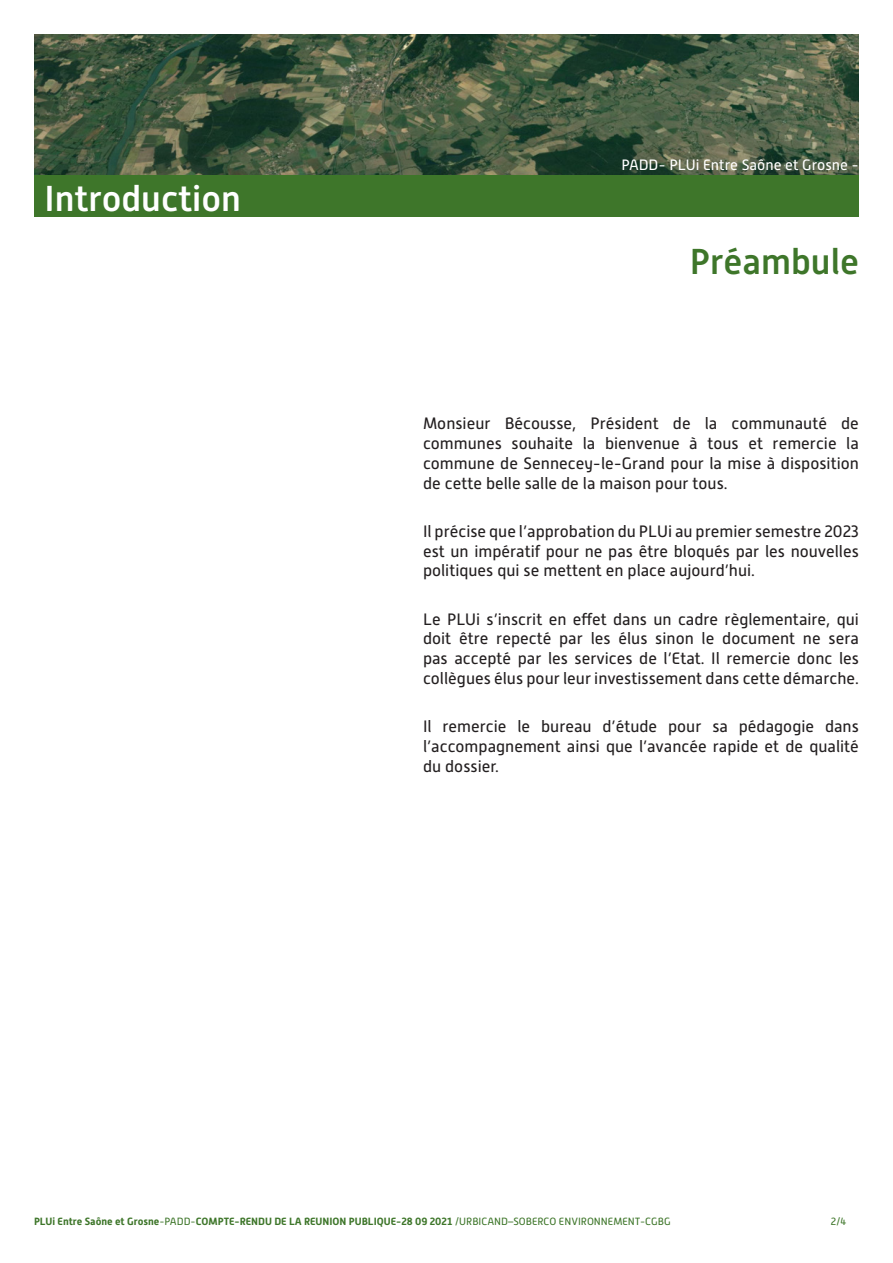
<style>
.page{position:relative;width:893px;height:1263px;background:#fff}
.page>*{position:absolute;margin:0;border:0;box-sizing:border-box;transform-origin:0 0}
.t1{font:500 36px "Alwyn New";color:#fff}
.t2{font:500 36px "Alwyn New";color:#3e762a}
.TEXTE_10{font:16.5px/19.8px "Alwyn New";color:#231f20;text-align:justify}
.t3{font:15px "Alwyn New";color:#fff}
.t4{font:700 10.5px "Alwyn New";color:#3e762a}
.t5{font:10.5px "Alwyn New";color:#3e762a}
.s1{font-weight:400}
</style>
<div class="page">
<img style="left:34px;top:34px;width:825px;height:141px">
<div style="left:34px;top:175px;width:825px;height:42px;background:#3e762a"></div>
<p class="t1" style="left:45px;top:178px;width:198px">Introduction</p>
<p class="t3" style="left:621px;top:157px;width:239px">PADD- PLUi Entre Saône et Grosne -</p>
<p class="t2" style="left:690px;top:241px;width:170px">Préambule</p>
<p class="TEXTE_10" style="left:423px;top:414px;width:437px">Monsieur Bécousse, Président de la communauté de communes souhaite la bienvenue à tous et remercie la commune de Sennecey-le-Grand pour la mise à disposition de cette belle salle de la maison pour tous.</p>
<p class="TEXTE_10" style="left:423px;top:521px;width:437px">Il précise que l’approbation du PLUi au premier semestre 2023 est un impératif pour ne pas être bloqués par les nouvelles politiques qui se mettent en place aujourd’hui.</p>
<p class="TEXTE_10" style="left:423px;top:609px;width:437px">Le PLUi s’inscrit en effet dans un cadre règlementaire, qui doit être repecté par les élus sinon le document ne sera pas accepté par les services de l’Etat. Il remercie donc les collègues élus pour leur investissement dans cette démarche.</p>
<p class="TEXTE_10" style="left:423px;top:716px;width:437px">Il remercie le bureau d’étude pour sa pédagogie dans l’accompagnement ainsi que l’avancée rapide et de qualité du dossier.</p>
<p class="t4" style="left:34px;top:1215px;width:638px">PLUi Entre Saône et Grosne<span class="s1">-PADD-</span>COMPTE-RENDU DE LA REUNION PUBLIQUE-28 09 2021 <span class="s1">/URBICAND–SOBERCO ENVIRONNEMENT-CGBG</span></p>
<p class="t5" style="left:831px;top:1216px;width:17px">2/4</p>
</div>
